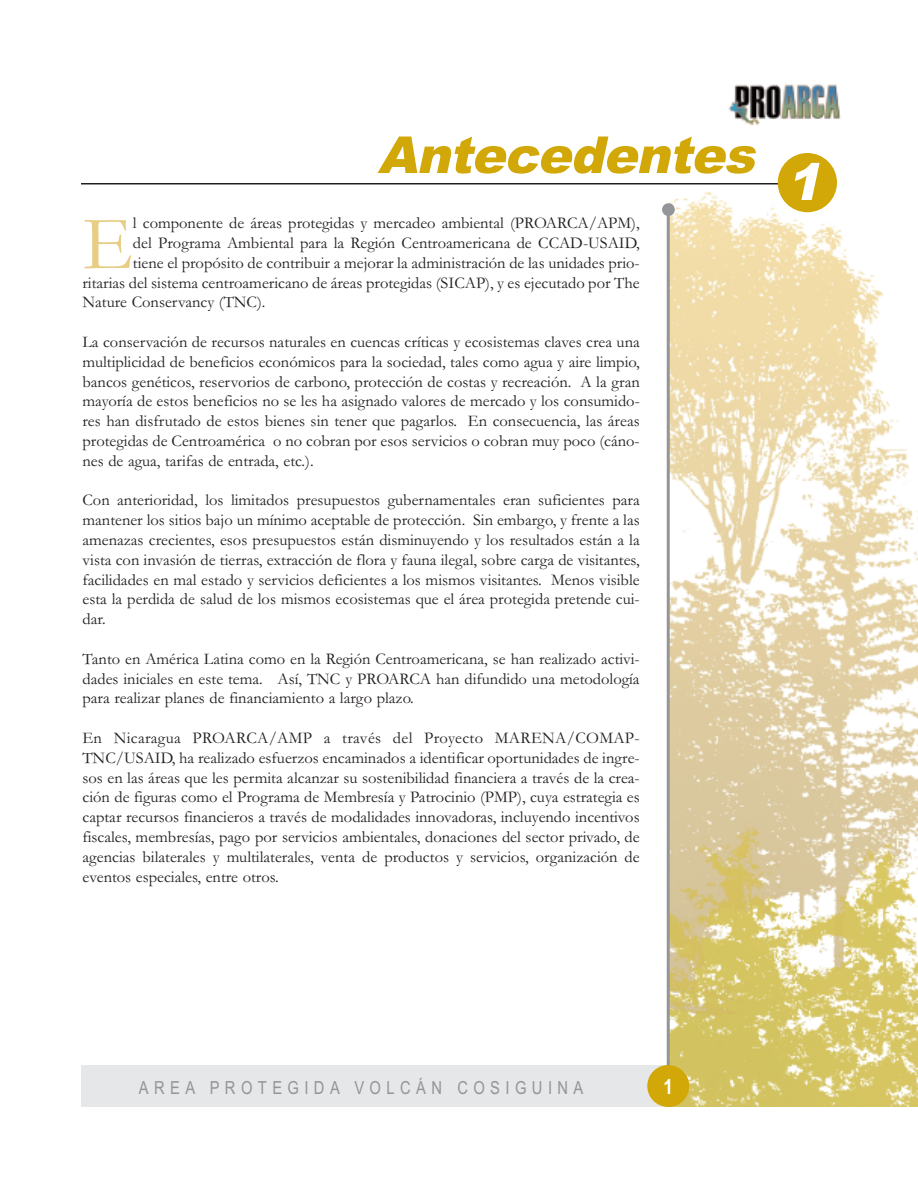
<style>
.page{position:relative;width:918px;height:1188px;background:#fff}
.page>*{position:absolute;margin:0;border:0;box-sizing:border-box;transform-origin:0 0}
.t1{font:76.95px "Garamond";color:#e8cd85}
.t2{font:italic 900 51px "Arial";color:#d2a808}
.t3{font:italic 900 51px "Arial";color:#fff}
.t4{font:700 21px "Arial Narrow";color:#fff}
.t5{font:18px "Arial Narrow";letter-spacing:.3em;color:#939598}
.t6{font:16.5px/19.8px "Garamond";color:#231f20;text-align:justify}
</style>
<div class="page">
<div style="left:81px;top:1065px;width:587px;height:42px;background:#e6e7e9"></div>
<img style="left:670px;top:153px;width:247px;height:954px">
<div style="left:662px;top:203px;width:13px;height:13px;background:#939598;border-radius:50%"></div>
<img style="left:728px;top:83px;width:113px;height:43px">
<hr style="left:667px;top:210px;width:3px;height:857px;background:#939598">
<div style="left:647px;top:1065px;width:42px;height:42px;background:#d2a808;border-radius:50%"></div>
<hr style="left:81px;top:183px;width:700px;height:2px;background:#231f20">
<div style="left:778px;top:153px;width:59px;height:59px;background:#d2a808;border-radius:50%"></div>
<h2 class="t2" style="left:377px;top:126px;width:391px">Antecedentes</h2>
<h1 class="t1" style="left:82px;top:196px;width:52px">E</h1>
<p class="t6" style="left:133px;top:213px;width:508px">l componente de áreas protegidas y mercadeo ambiental (PROARCA/APM),</p>
<p class="t6" style="left:133px;top:232px;width:508px">del Programa Ambiental para la Región Centroamericana de CCAD-USAID,</p>
<p class="t6" style="left:133px;top:252px;width:508px">tiene el propósito de contribuir a mejorar la administración de las unidades prio-</p>
<p class="t6" style="left:82px;top:272px;width:559px">ritarias del sistema centroamericano de áreas protegidas (SICAP), y es ejecutado por The</p>
<p class="t6" style="left:82px;top:292px;width:185px">Nature Conservancy (TNC).</p>
<p class="t6" style="left:82px;top:331px;width:559px">La conservación de recursos naturales en cuencas críticas y ecosistemas claves crea una multiplicidad de beneficios económicos para la sociedad, tales como agua y aire limpio, bancos genéticos, reservorios de carbono, protección de costas y recreación. A la gran mayoría de estos beneficios no se les ha asignado valores de mercado y los consumido&shy;res han disfrutado de estos bienes sin tener que pagarlos. En consecuencia, las áreas protegidas de Centroamérica o no cobran por esos servicios o cobran muy poco (cáno&shy;nes de agua, tarifas de entrada, etc.).</p>
<p class="t6" style="left:82px;top:490px;width:559px">Con anterioridad, los limitados presupuestos gubernamentales eran suficientes para mantener los sitios bajo un mínimo aceptable de protección. Sin embargo, y frente a las amenazas crecientes, esos presupuestos están disminuyendo y los resultados están a la vista con invasión de tierras, extracción de flora y fauna ilegal, sobre carga de visitantes, facilidades en mal estado y servicios deficientes a los mismos visitantes. Menos visible esta la perdida de salud de los mismos ecosistemas que el área protegida pretende cui&shy;dar.</p>
<p class="t6" style="left:83px;top:648px;width:559px">Tanto en América Latina como en la Región Centroamericana, se han realizado activi&shy;dades iniciales en este tema. Así, TNC y PROARCA han difundido una metodología para realizar planes de financiamiento a largo plazo.</p>
<p class="t6" style="left:83px;top:727px;width:559px">En Nicaragua PROARCA/AMP a través del Proyecto MARENA/COMAP-TNC/USAID, ha realizado esfuerzos encaminados a identificar oportunidades de ingre&shy;sos en las áreas que les permita alcanzar su sostenibilidad financiera a través de la crea&shy;ción de figuras como el Programa de Membresía y Patrocinio (PMP), cuya estrategia es captar recursos financieros a través de modalidades innovadoras, incluyendo incentivos fiscales, membresías, pago por servicios ambientales, donaciones del sector privado, de agencias bilaterales y multilaterales, venta de productos y servicios, organización de eventos especiales, entre otros.</p>
<h2 class="t3" style="left:787px;top:153px;width:48px">1</h2>
<p class="t5" style="left:139px;top:1077px;width:446px">AREA PROTEGIDA VOLCÁN COSIGUINA</p>
<p class="t4" style="left:663px;top:1074px;width:11px">1</p>
</div>
